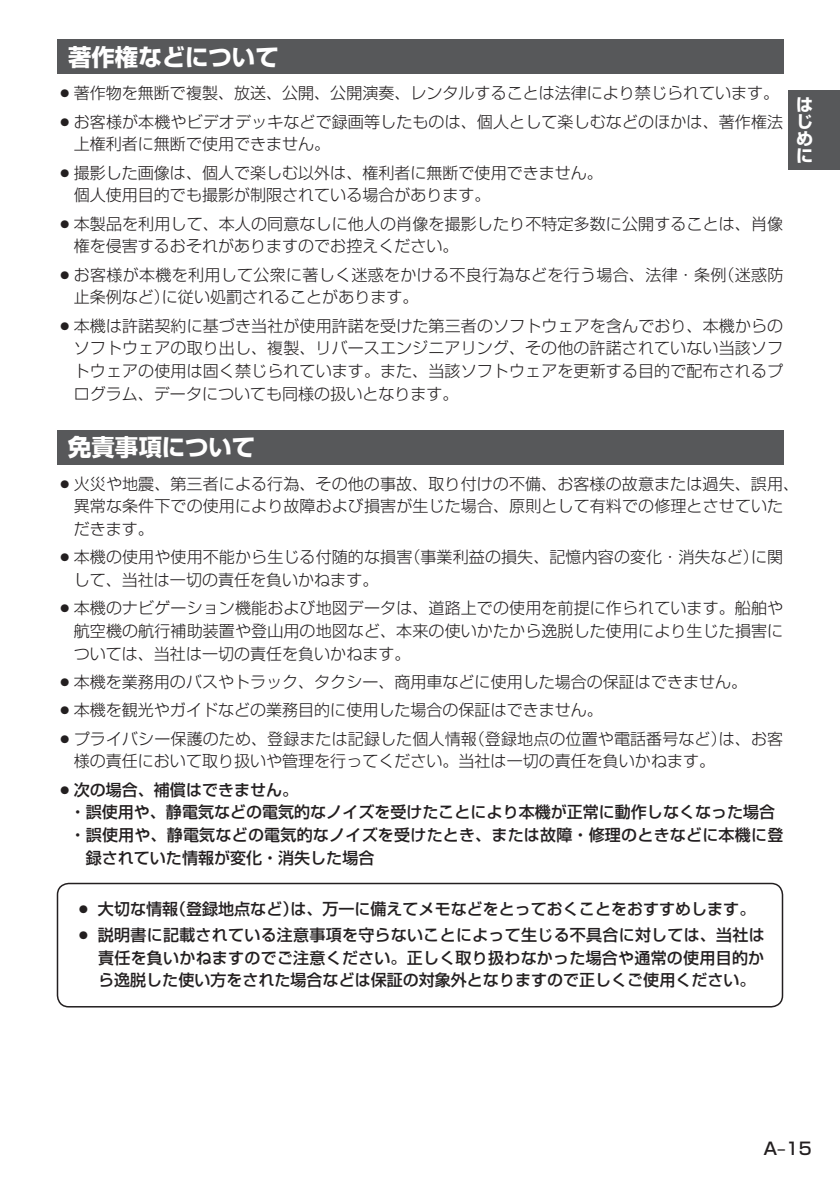
<style>
.page{position:relative;width:840px;height:1191px;background:#fff}
.page>*{position:absolute;margin:0;border:0;box-sizing:border-box;transform-origin:0 0}
.t1{font:23.4px "Shin Go Pro Bold 90 msp RKSJ H";color:#fff}
.t2{font:17px "Shin Go Pro Medium 90 msp RKSJ H";color:#231f20}
.t3{font:17px/17px "Shin Go Pro Bold 90 msp RKSJ H";color:#fff;text-align:justify}
.t4{font:16px/22.6px "Shin Go Pro Light 90 msp RKSJ H";letter-spacing:.005em;color:#231f20}
.t5{font:16px/22.6px "Shin Go Pro Medium 90 msp RKSJ H";color:#231f20;text-align:justify}
</style>
<div class="page">
<div style="left:788px;top:91px;width:51px;height:79px;background:#57585a"></div>
<div style="left:57px;top:40px;width:725px;height:34px;background:#57585a"></div>
<div style="left:57px;top:882px;width:725px;height:125px;border:2px solid #231f20;border-radius:11px"></div>
<div style="left:57px;top:430px;width:725px;height:34px;background:#57585a"></div>
<h1 class="t1" style="left:68px;top:48px;width:212px">著作権などについて</h1>
<p class="t4" style="left:57px;top:84px;width:723px">○著作物を無断で複製、放送、公開、公開演奏、レンタルすることは法律により禁じられています。</p>
<p class="t4" style="left:74px;top:112px;width:710px;text-indent:-17px">○お客様が本機やビデオデッキなどで録画等したものは、個人として楽しむなどのほかは、著作権法上権利者に無断で使用できません。</p>
<p class="t4" style="left:74px;top:163px;width:530px;text-indent:-17px">○撮影した画像は、個人で楽しむ以外は、権利者に無断で使用できません。個人使用目的でも撮影が制限されている場合があります。</p>
<p class="t4" style="left:74px;top:214px;width:710px;text-indent:-17px">○本製品を利用して、本人の同意なしに他人の肖像を撮影したり不特定多数に公開することは、肖像権を侵害するおそれがありますのでお控えください。</p>
<p class="t4" style="left:74px;top:265px;width:710px;text-indent:-17px">○お客様が本機を利用して公衆に著しく迷惑をかける不良行為などを行う場合、法律・条例（迷惑防止条例など）に従い処罰されることがあります。</p>
<p class="t4" style="left:74px;top:316px;width:710px;text-align:justify;text-indent:-17px">○本機は許諾契約に基づき当社が使用許諾を受けた第三者のソフトウェアを含んでおり、本機からのソフトウェアの取り出し、複製、リバースエンジニアリング、その他の許諾されていない当該ソフトウェアの使用は固く禁じられています。また、当該ソフトウェアを更新する目的で配布されるプログラム、データについても同様の扱いとなります。</p>
<p class="t3" style="left:795px;top:99px;width:18px">はじめに</p>
<h1 class="t1" style="left:68px;top:438px;width:189px">免責事項について</h1>
<p class="t4" style="left:74px;top:474px;width:726px;text-indent:-17px">○火災や地震、第三者による行為、その他の事故、取り付けの不備、お客様の故意または過失、誤用、異常な条件下での使用により故障および損害が生じた場合、原則として有料での修理とさせていただきます。</p>
<p class="t4" style="left:74px;top:548px;width:710px;text-indent:-17px">○本機の使用や使用不能から生じる付随的な損害（事業利益の損失、記憶内容の変化・消失など）に関して、当社は一切の責任を負いかねます。</p>
<p class="t4" style="left:74px;top:599px;width:710px;text-align:justify;text-indent:-17px">○本機のナビゲーション機能および地図データは、道路上での使用を前提に作られています。船舶や航空機の航行補助装置や登山用の地図など、本来の使いかたから逸脱した使用により生じた損害については、当社は一切の責任を負いかねます。</p>
<p class="t4" style="left:57px;top:673px;width:691px">○本機を業務用のバスやトラック、タクシー、商用車などに使用した場合の保証はできません。</p>
<p class="t4" style="left:57px;top:701px;width:547px">○本機を観光やガイドなどの業務目的に使用した場合の保証はできません。</p>
<p class="t4" style="left:74px;top:729px;width:710px;text-indent:-17px">○プライバシー保護のため、登録または記録した個人情報（登録地点の位置や電話番号など）は、お客様の責任において取り扱いや管理を行ってください。当社は一切の責任を負いかねます。</p>
<p class="t5" style="left:57px;top:780px;width:243px">○次の場合、補償はできません。</p>
<p class="t5" style="left:70px;top:803px;width:706px">・ 誤使用や、静電気などの電気的なノイズを受けたことにより本機が正常に動作しなくなった場合</p>
<p class="t5" style="left:70px;top:826px;width:714px">・ 誤使用や、静電気などの電気的なノイズを受けたとき、または故障・修理のときなどに本機に登</p>
<p class="t5" style="left:86px;top:848px;width:290px">録されていた情報が変化・消失した場合</p>
<p class="t5" style="left:75px;top:900px;width:681px">○ 大切な情報（登録地点など）は、万一に備えてメモなどをとっておくことをおすすめします。</p>
<p class="t5" style="left:98px;top:925px;width:667px;text-indent:-23px">○ 説明書に記載されている注意事項を守らないことによって生じる不具合に対しては、当社は責任を負いかねますのでご注意ください。正しく取り扱わなかった場合や通常の使用目的から逸脱した使い方をされた場合などは保証の対象外となりますので正しくご使用ください。</p>
<p class="t2" style="left:763px;top:1142px;width:50px">A‒15</p>
</div>
